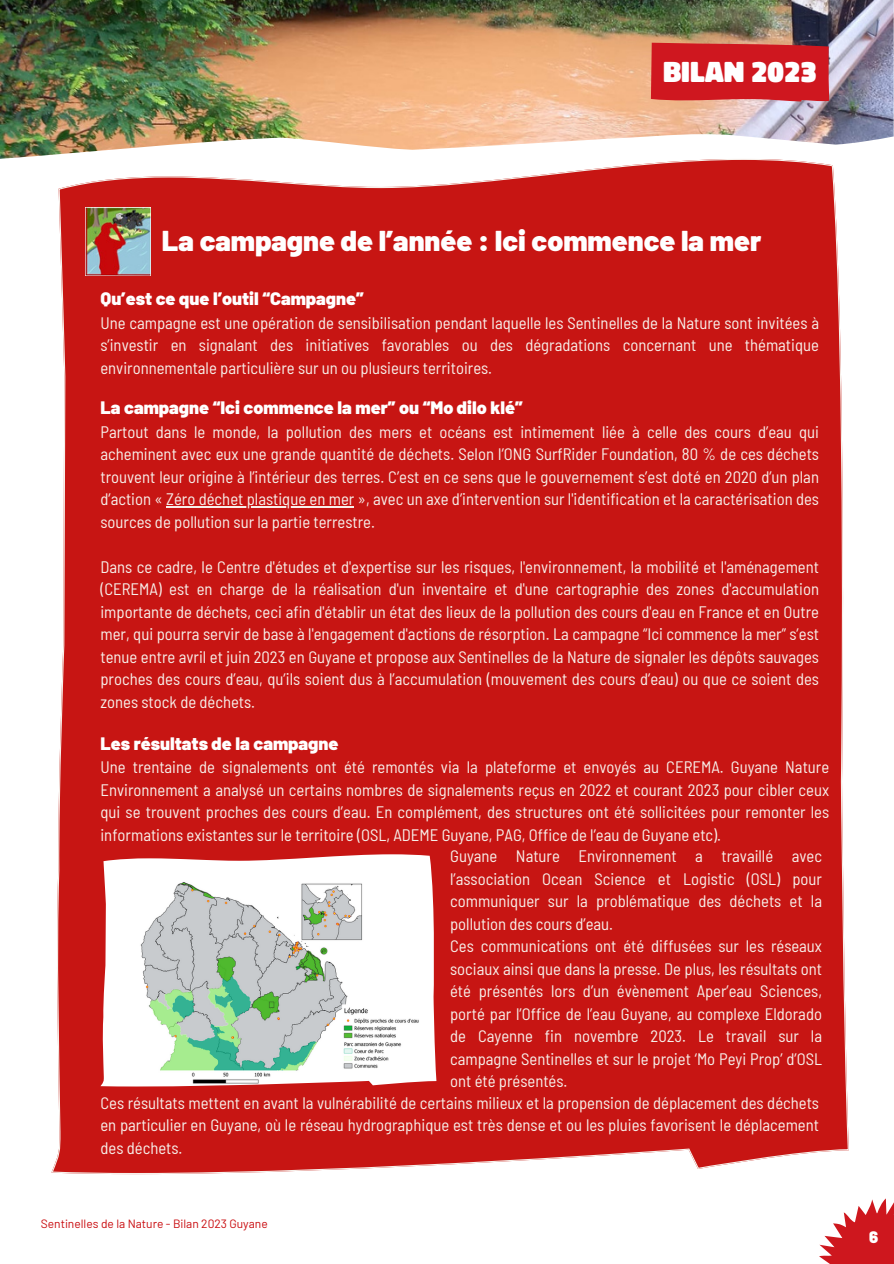
<style>
.page{position:relative;width:894px;height:1264px;background:#fff}
.page>*{position:absolute;margin:0;border:0;box-sizing:border-box;transform-origin:0 0}
.t1{font:900 30px "Don Jose";color:#fff}
.t2{font:900 28.65px "Barlow";color:#fff}
.t3{font:900 18px "Barlow";color:#fff}
.t4{font:semi-condensed 16.65px/22.5px "Barlow";color:#f7efe9;text-align:justify}
.t5{font:900 16.5px "Barlow";color:#fff}
.t6{font:12px "Barlow";color:#c90c0f}
</style>
<div class="page">
<img style="left:0;top:0;width:893px;height:159px">
<svg style="left:819px;top:1198px;width:74px;height:65px;fill:#ce171e"></svg>
<div style="left:51px;top:159px;width:797px;height:1014px;background:#c71513"></div>
<img style="left:100px;top:854px;width:336px;height:232px">
<img style="left:85px;top:208px;width:65px;height:67px">
<hr style="left:166px;top:506px;width:188px;height:1px;background:#f7efe9">
<div style="left:650px;top:43px;width:178px;height:58px;background:#cf171f"></div>
<h1 class="t1" style="left:663px;top:48px;width:155px">BILAN 2023</h1>
<h2 class="t2" style="left:162px;top:222px;width:600px">La campagne de l’année : Ici commence la mer</h2>
<p class="t3" style="left:100px;top:287px;width:265px">Qu’est ce que l’outil “Campagne”</p>
<p class="t4" style="left:100px;top:311px;width:719px">Une campagne est une opération de sensibilisation pendant laquelle les Sentinelles de la Nature sont invitées à s’investir en signalant des initiatives favorables ou des dégradations concernant une thématique environnementale particulière sur un ou plusieurs territoires.</p>
<p class="t3" style="left:100px;top:396px;width:423px">La campagne “Ici commence la mer” ou “Mo dilo klé”</p>
<p class="t4" style="left:100px;top:420px;width:719px">Partout dans le monde, la pollution des mers et océans est intimement liée à celle des cours d’eau qui acheminent avec eux une grande quantité de déchets. Selon l’ONG SurfRider Foundation, 80 % de ces déchets trouvent leur origine à l’intérieur des terres. C’est en ce sens que le gouvernement s’est doté en 2020 d’un plan d’action « Zéro déchet plastique en mer », avec un axe d’intervention sur l'identification et la caractérisation des sources de pollution sur la partie terrestre.</p>
<p class="t4" style="left:100px;top:555px;width:719px">Dans ce cadre, le Centre d'études et d'expertise sur les risques, l'environnement, la mobilité et l'aménagement (CEREMA) est en charge de la réalisation d'un inventaire et d'une cartographie des zones d'accumulation importante de déchets, ceci afin d'établir un état des lieux de la pollution des cours d'eau en France et en Outre mer, qui pourra servir de base à l'engagement d'actions de résorption. La campagne “Ici commence la mer” s’est tenue entre avril et juin 2023 en Guyane et propose aux Sentinelles de la Nature de signaler les dépôts sauvages proches des cours d’eau, qu’ils soient dus à l’accumulation (mouvement des cours d’eau) ou que ce soient des zones stock de déchets.</p>
<p class="t3" style="left:100px;top:731px;width:239px">Les résultats de la campagne</p>
<p class="t4" style="left:100px;top:755px;width:730px">Une trentaine de signalements ont été remontés via la plateforme et envoyés au CEREMA. Guyane Nature Environnement a analysé un certains nombres de signalements reçus en 2022 et courant 2023 pour cibler ceux qui se trouvent proches des cours d’eau. En complément, des structures ont été sollicitées pour remonter les informations existantes sur le territoire (OSL, ADEME Guyane, PAG, Office de l’eau de Guyane etc).</p>
<p class="t4" style="left:450px;top:844px;width:373px;text-align:left">Guyane Nature Environnement a travaillé avec l’association Ocean Science et Logistic (OSL) pour communiquer sur la problématique des déchets et la pollution des cours d’eau.<br>Ces communications ont été diffusées sur les réseaux sociaux ainsi que dans la presse. De plus, les résultats ont été présentés lors d’un évènement Aper’eau Sciences, porté par l’Office de l’eau Guyane, au complexe Eldorado de Cayenne fin novembre 2023. Le travail sur la campagne Sentinelles et sur le projet ‘Mo Peyi Prop’ d’OSL ont été présentés.</p>
<p class="t4" style="left:100px;top:1090px;width:719px">Ces résultats mettent en avant la vulnérabilité de certains milieux et la propension de déplacement des déchets en particulier en Guyane, où le réseau hydrographique est très dense et ou les pluies favorisent le déplacement des déchets.</p>
<p class="t6" style="left:41px;top:1216px;width:228px">Sentinelles de la Nature - Bilan 2023 Guyane</p>
<p class="t5" style="left:869px;top:1226px;width:11px">6</p>
</div>
